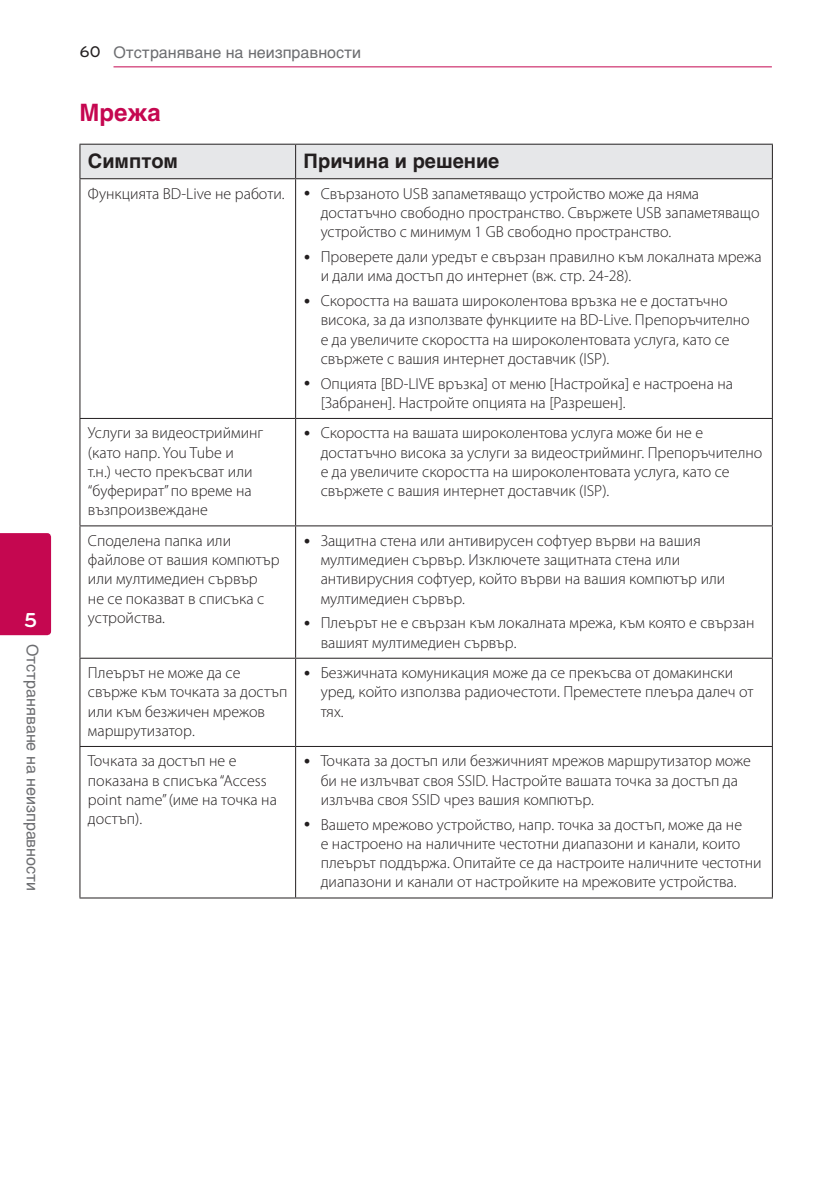
<style>
.page{position:relative;width:840px;height:1191px;background:#fff}
.page>*{position:absolute;margin:0;border:0;box-sizing:border-box;transform-origin:0 0}
.Title_2{font:700 24px "Helvetica Cyr";color:#c50750}
.t1{font:700 21px "Bryant LG";color:#fff}
.Title_3{font:700 20px "Helvetica Cyr";color:#231f20}
.Content_text_Bullet{font:300 16px/19.2px "Myriad Pro";color:#231f20}
.Content_text_Light{font:300 16px/19.2px "Myriad Pro";color:#231f20}
.Chapter_Title_Top_L{font:16px "Helvetica Cyr Upright";color:#6c6d70}
.Chapter_Title_Side{font:16px "Helvetica Cyr Upright";color:#6c6d70}
.Page_No_left{font:500 16px "Bryant LG";color:#231f20}
</style>
<div class="page">
<hr style="left:113px;top:66px;width:658px;height:1px;background:#c50750">
<div style="left:0;top:533px;width:51px;height:102px;background:#c50750"></div>
<div style="left:80px;top:145px;width:691px;height:33px;background:#e6e7e9"></div>
<hr style="left:79px;top:178px;width:216px;height:1px;background:#231f20">
<hr style="left:295px;top:178px;width:477px;height:1px;background:#231f20">
<hr style="left:79px;top:418px;width:216px;height:1px;background:#231f20">
<hr style="left:295px;top:418px;width:477px;height:1px;background:#231f20">
<hr style="left:79px;top:525px;width:216px;height:1px;background:#231f20">
<hr style="left:295px;top:525px;width:477px;height:1px;background:#231f20">
<hr style="left:79px;top:657px;width:216px;height:1px;background:#231f20">
<hr style="left:295px;top:657px;width:477px;height:1px;background:#231f20">
<hr style="left:79px;top:746px;width:216px;height:1px;background:#231f20">
<hr style="left:295px;top:746px;width:477px;height:1px;background:#231f20">
<hr style="left:79px;top:144px;width:216px;height:1px;background:#231f20">
<hr style="left:79px;top:145px;width:1px;height:33px;background:#231f20">
<hr style="left:295px;top:144px;width:477px;height:1px;background:#231f20">
<hr style="left:295px;top:145px;width:1px;height:33px;background:#231f20">
<hr style="left:771px;top:145px;width:1px;height:33px;background:#231f20">
<hr style="left:79px;top:179px;width:1px;height:239px;background:#231f20">
<hr style="left:295px;top:179px;width:1px;height:239px;background:#231f20">
<hr style="left:771px;top:179px;width:1px;height:239px;background:#231f20">
<hr style="left:79px;top:419px;width:1px;height:106px;background:#231f20">
<hr style="left:295px;top:419px;width:1px;height:106px;background:#231f20">
<hr style="left:771px;top:419px;width:1px;height:106px;background:#231f20">
<hr style="left:79px;top:526px;width:1px;height:131px;background:#231f20">
<hr style="left:295px;top:526px;width:1px;height:131px;background:#231f20">
<hr style="left:771px;top:526px;width:1px;height:131px;background:#231f20">
<hr style="left:79px;top:658px;width:1px;height:88px;background:#231f20">
<hr style="left:295px;top:658px;width:1px;height:88px;background:#231f20">
<hr style="left:771px;top:658px;width:1px;height:88px;background:#231f20">
<hr style="left:79px;top:747px;width:1px;height:150px;background:#231f20">
<hr style="left:295px;top:747px;width:1px;height:150px;background:#231f20">
<hr style="left:771px;top:747px;width:1px;height:150px;background:#231f20">
<hr style="left:79px;top:897px;width:216px;height:1px;background:#231f20">
<hr style="left:295px;top:897px;width:477px;height:1px;background:#231f20">
<p class="t1" style="left:24px;top:606px;width:15px">5</p>
<p class="Chapter_Title_Side" style="left:41px;top:643px;width:249px;rotate:90deg">Отстраняване на неизправности</p>
<p class="Page_No_left" style="left:79px;top:42px;width:23px">60</p>
<p class="Chapter_Title_Top_L" style="left:113px;top:43px;width:249px">Отстраняване на неизправности</p>
<p class="Title_2" style="left:79px;top:99px;width:83px">Мрежа</p>
<p class="Title_3" style="left:88px;top:149px;width:91px">Симптом</p>
<p class="Title_3" style="left:303px;top:149px;width:197px">Причина и решение</p>
<p class="Content_text_Light" style="left:88px;top:184px;width:198px">Функцията BD-Live не работи.</p>
<p class="Content_text_Bullet" style="left:320px;top:184px;width:440px">Свързаното USB запаметяващо устройство може да няма достатъчно свободно пространство. Свържете USB запаметяващо устройство с минимум 1 GB свободно пространство.</p>
<p class="Content_text_Bullet" style="left:320px;top:247px;width:442px">Проверете дали уредът е свързан правилно към локалната мрежа и дали има достъп до интернет (вж. стр. 24-28).</p>
<p class="Content_text_Bullet" style="left:320px;top:291px;width:430px">Скоростта на вашата широколентова връзка не е достатъчно висока, за да използвате функциите на BD-Live. Препоръчително е да увеличите скоростта на широколентовата услуга, като се свържете с вашия интернет доставчик (ISP).</p>
<p class="Content_text_Bullet" style="left:320px;top:373px;width:413px">Опцията [BD-LIVE връзка] от меню [Настройка] е настроена на [Забранен]. Настройте опцията на [Разрешен].</p>
<p class="Content_text_Light" style="left:88px;top:423px;width:177px">Услуги за видеострийминг (като напр. You Tube и<br>т.н.) често прекъсват или “буферират” по време на възпроизвеждане</p>
<p class="Content_text_Bullet" style="left:320px;top:423px;width:443px">Скоростта на вашата широколентова услуга може би не е достатъчно висока за услуги за видеострийминг. Препоръчително е да увеличите скоростта на широколентовата услуга, като се свържете с вашия интернет доставчик (ISP).</p>
<p class="Content_text_Light" style="left:88px;top:531px;width:193px">Споделена папка или файлове от вашия компютър или мултимедиен сървър<br>не се показват в списъка с устройства.</p>
<p class="Content_text_Bullet" style="left:320px;top:531px;width:406px">Защитна стена или антивирусен софтуер върви на вашия мултимедиен сървър. Изключете защитната стена или антивирусния софтуер, който върви на вашия компютър или мултимедиен сървър.</p>
<p class="Content_text_Bullet" style="left:320px;top:613px;width:435px">Плеърът не е свързан към локалната мрежа, към която е свързан вашият мултимедиен сървър.</p>
<p class="Content_text_Light" style="left:88px;top:663px;width:201px">Плеърът не може да се свърже към точката за достъп или към безжичен мрежов маршрутизатор.</p>
<p class="Content_text_Bullet" style="left:320px;top:663px;width:434px">Безжичната комуникация може да се прекъсва от домакински уред, който използва радиочестоти. Преместете плеъра далеч от тях.</p>
<p class="Content_text_Light" style="left:88px;top:751px;width:190px">Точката за достъп не е показана в списъка “Access point name” (име на точка на достъп).</p>
<p class="Content_text_Bullet" style="left:320px;top:751px;width:431px">Точката за достъп или безжичният мрежов маршрутизатор може би не излъчват своя SSID. Настройте вашата точка за достъп да излъчва своя SSID чрез вашия компютър.</p>
<p class="Content_text_Bullet" style="left:320px;top:814px;width:442px">Вашето мрежово устройство, напр. точка за достъп, може да не<br>е настроено на наличните честотни диапазони и канали, които плеърът поддържа. Опитайте се да настроите наличните честотни диапазони и канали от настройките на мрежовите устройства.</p>
</div>
